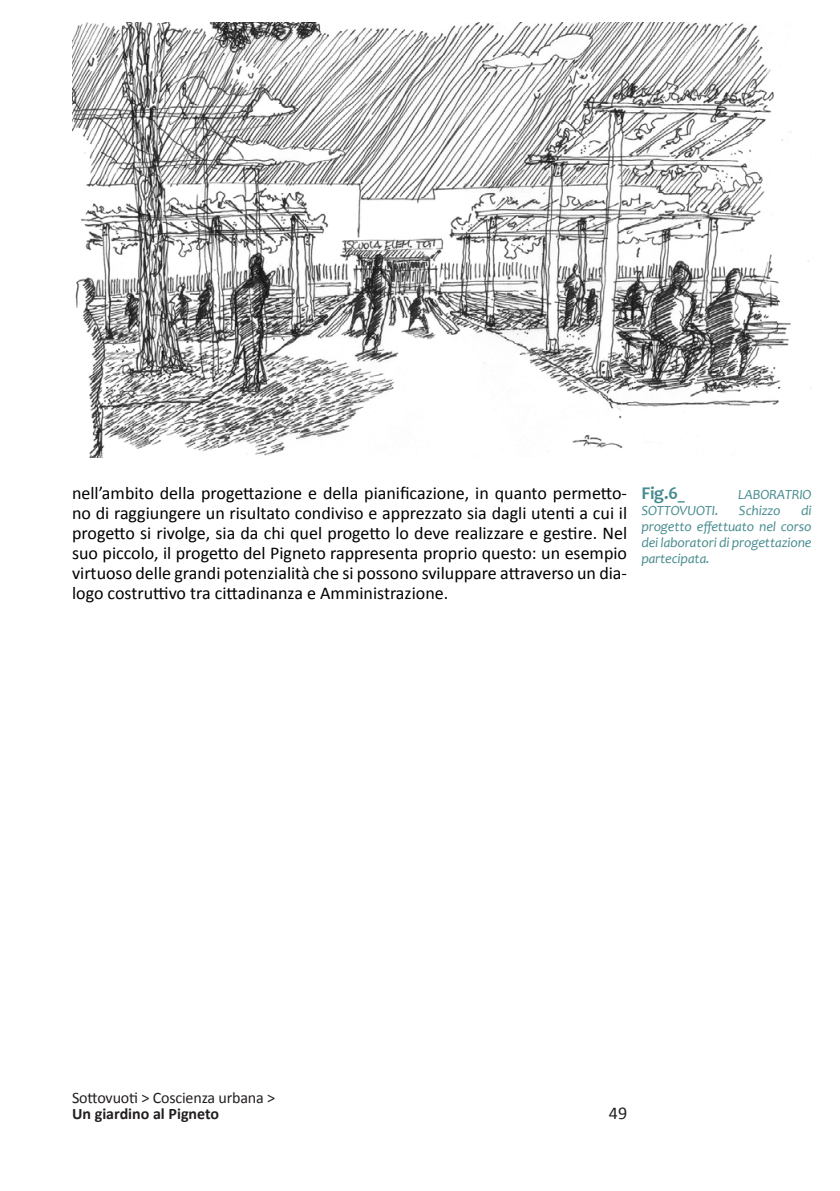
<style>
.page{position:relative;width:840px;height:1191px;background:#fff}
.page>*{position:absolute;margin:0;border:0;box-sizing:border-box;transform-origin:0 0}
.t1{font:18px/20px "Calibri";color:#000;text-align:justify}
.t2{font:700 18px "Candara";color:#468b8e}
.t3{font:18px "Calibri";color:#231f20}
.t4{font:16px "Calibri";letter-spacing:-.01em;color:#231f20}
.t5{font:700 16px "Calibri";color:#231f20}
.t6{font:italic 14px/16px "Candara";letter-spacing:-.01em;color:#468b8e;text-align:justify}
.s1{font-size:14px}
</style>
<div class="page">
<img style="left:72px;top:22px;width:737px;height:435px">
<p class="t1" style="left:72px;top:483px;width:556px">nell’ambito della progettazione e della pianificazione, in quanto permetto&shy;no di raggiungere un risultato condiviso e apprezzato sia dagli utenti a cui il progetto si rivolge, sia da chi quel progetto lo deve realizzare e gestire. Nel suo piccolo, il progetto del Pigneto rappresenta proprio questo: un esempio virtuoso delle grandi potenzialità che si possono sviluppare attraverso un dia&shy;logo costruttivo tra cittadinanza e Amministrazione.</p>
<p class="t2" style="left:641px;top:481px;width:45px">Fig.6<span class="s1">_</span></p>
<p class="t6" style="left:737px;top:486px;width:75px">LABORATRIO</p>
<p class="t6" style="left:641px;top:502px;width:79px">SOTTOVUOTI.</p>
<p class="t6" style="left:738px;top:502px;width:43px">Schizzo</p>
<p class="t6" style="left:641px;top:502px;width:172px;text-indent:159px">di progetto effettuato nel corso dei laboratori di progettazione partecipata.</p>
<p class="t4" style="left:72px;top:1087px;width:204px">Sottovuoti &gt; Coscienza urbana &gt;</p>
<p class="t5" style="left:72px;top:1103px;width:148px">Un giardino al Pigneto</p>
<p class="t3" style="left:608px;top:1101px;width:20px">49</p>
</div>
